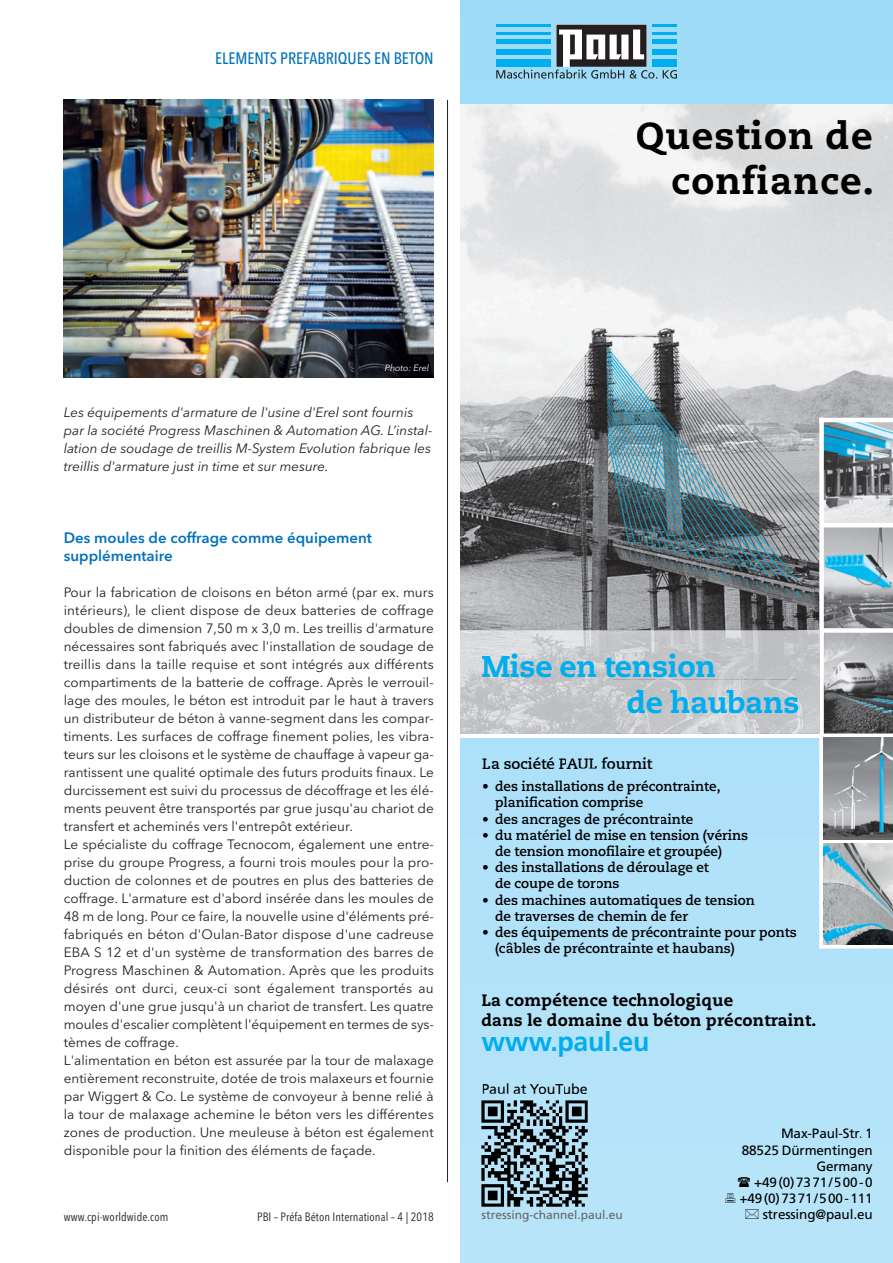
<style>
.page{position:relative;width:893px;height:1263px;background:#fff}
.page>*{position:absolute;margin:0;border:0;box-sizing:border-box;transform-origin:0 0}
.t1{font:800 37.5px "Caecilia";letter-spacing:.03em;color:#000}
.t2{font:800 30px "Caecilia";letter-spacing:-.01em;color:#00aeef}
.t3{font:700 27.6px "Frutiger";letter-spacing:-.01em;color:#00aeef}
.t4{font:800 16.5px "Caecilia";letter-spacing:.015em;color:#000}
.t5{font:500 16.5px "Avenir Next Condensed";color:#0372bb}
.t6{font:600 15px/18px "Avenir Next";color:#0372bb}
.t7{font:700 15px "Caecilia";color:#000}
.t8{font:14.25px "Frutiger";color:#000}
.t9{font:13.5px/18px "Avenir Next";color:#231f20}
.t10{font:700 13.5px "Caecilia";color:#000}
.t11{font:italic 13.5px/18px "Avenir Next";color:#231f20}
.t12{font:13.5px "Frutiger";letter-spacing:-.01em;color:#000}
.t13{font:12px "Avenir Next Condensed";letter-spacing:.01em;color:#231f20}
.t14{font:12px "Frutiger";color:#666}
.t15{font:italic 9px "Avenir Next";color:#fff}
</style>
<div class="page">
<img style="left:460px;top:0;width:433px;height:1263px">
<img style="left:460px;top:104px;width:433px;height:526px">
<img style="left:824px;top:422px;width:69px;height:101px">
<svg style="left:824px;top:527px;width:69px;height:101px;background:#8fa7b1"></svg>
<svg style="left:824px;top:633px;width:69px;height:100px;background:#85878a"></svg>
<svg style="left:824px;top:944px;width:69px;height:4px"></svg>
<svg style="left:824px;top:839px;width:69px;height:4px"></svg>
<div style="left:460px;top:733px;width:433px;height:5px;background:#fff"></div>
<div style="left:822px;top:628px;width:71px;height:5px;background:#fff"></div>
<hr style="left:822px;top:523px;width:71px;height:4px;background:#fff">
<hr style="left:819px;top:418px;width:74px;height:4px;background:#fff">
<div style="left:819px;top:418px;width:5px;height:530px;background:#fff"></div>
<svg style="left:481px;top:1100px;width:107px;height:107px;background:#5c737e"></svg>
<svg style="left:496px;top:25px;width:181px;height:54px;background:#6ca4bb"></svg>
<img style="left:637px;top:120px;width:234px;height:35px">
<img style="left:673px;top:165px;width:199px;height:29px">
<img style="left:460px;top:630px;width:359px;height:104px">
<img style="left:482px;top:653px;width:233px;height:24px">
<img style="left:495px;top:861px;width:154px;height:2px">
<img style="left:568px;top:845px;width:77px;height:11px">
<img style="left:495px;top:845px;width:69px;height:11px">
<div style="left:575px;top:829px;width:173px;height:14px;background:#b0e2f9"></div>
<img style="left:495px;top:829px;width:77px;height:11px">
<svg style="left:483px;top:833px;width:5px;height:4px"></svg>
<img style="left:584px;top:813px;width:76px;height:14px">
<img style="left:559px;top:816px;width:22px;height:11px">
<svg style="left:551px;top:816px;width:7px;height:8px"></svg>
<img style="left:495px;top:813px;width:56px;height:11px">
<svg style="left:483px;top:816px;width:5px;height:5px"></svg>
<div style="left:495px;top:797px;width:148px;height:14px;background:#aee1f9"></div>
<div style="left:571px;top:780px;width:149px;height:15px;background:#aee1f9"></div>
<img style="left:495px;top:781px;width:75px;height:10px">
<svg style="left:483px;top:784px;width:5px;height:5px"></svg>
<img style="left:578px;top:757px;width:75px;height:11px">
<img style="left:483px;top:757px;width:84px;height:11px">
<svg style="left:567px;top:758px;width:12px;height:10px"></svg>
<img style="left:678px;top:863px;width:31px;height:13px">
<img style="left:678px;top:845px;width:44px;height:15px">
<svg style="left:649px;top:847px;width:30px;height:16px"></svg>
<img style="left:660px;top:813px;width:33px;height:11px">
<img style="left:649px;top:847px;width:29px;height:13px">
<img style="left:627px;top:690px;width:171px;height:23px">
<img style="left:824px;top:738px;width:69px;height:101px">
<img style="left:824px;top:843px;width:69px;height:101px">
<div style="left:564px;top:942px;width:170px;height:15px;background:#b2e2f9"></div>
<img style="left:496px;top:942px;width:64px;height:15px">
<img style="left:759px;top:928px;width:38px;height:13px">
<div style="left:495px;top:926px;width:261px;height:15px;background:#b1e2f9"></div>
<svg style="left:483px;top:930px;width:5px;height:4px"></svg>
<img style="left:651px;top:910px;width:38px;height:11px">
<img style="left:540px;top:910px;width:107px;height:11px">
<svg style="left:525px;top:914px;width:15px;height:7px"></svg>
<img style="left:495px;top:910px;width:30px;height:11px">
<div style="left:641px;top:894px;width:114px;height:14px;background:#b1e2f9"></div>
<img style="left:590px;top:896px;width:50px;height:9px">
<img style="left:495px;top:894px;width:91px;height:11px">
<svg style="left:483px;top:897px;width:5px;height:5px"></svg>
<img style="left:596px;top:881px;width:23px;height:7px">
<img style="left:495px;top:878px;width:101px;height:14px">
<div style="left:495px;top:863px;width:182px;height:9px;background:#b0e2f9"></div>
<svg style="left:483px;top:865px;width:5px;height:5px"></svg>
<img style="left:779px;top:1013px;width:36px;height:13px">
<div style="left:482px;top:1012px;width:296px;height:18px;background:#b3e3f9"></div>
<div style="left:482px;top:992px;width:251px;height:18px;background:#b3e3f9"></div>
<div style="left:552px;top:1031px;width:95px;height:26px;background:#b4e3f9"></div>
<img style="left:482px;top:1037px;width:70px;height:14px">
<div style="left:482px;top:1210px;width:140px;height:12px;background:#b7e4f9"></div>
<img style="left:483px;top:1083px;width:104px;height:11px">
<img style="left:759px;top:1209px;width:112px;height:13px">
<img style="left:765px;top:1193px;width:14px;height:12px">
<img style="left:740px;top:1194px;width:22px;height:9px">
<img style="left:779px;top:1177px;width:14px;height:12px">
<img style="left:754px;top:1177px;width:22px;height:10px">
<div style="left:742px;top:1145px;width:129px;height:12px;background:#b6e4f9"></div>
<img style="left:782px;top:1128px;width:77px;height:10px">
<img style="left:852px;top:1194px;width:18px;height:9px">
<svg style="left:782px;top:1194px;width:66px;height:9px"></svg>
<svg style="left:860px;top:1177px;width:12px;height:10px"></svg>
<img style="left:843px;top:1177px;width:14px;height:10px">
<svg style="left:797px;top:1177px;width:44px;height:10px"></svg>
<img style="left:817px;top:1161px;width:55px;height:12px">
<svg style="left:860px;top:1129px;width:10px;height:9px"></svg>
<img style="left:64px;top:100px;width:370px;height:277px">
<hr style="left:447px;top:100px;width:1px;height:1082px;background:#231f20">
<svg style="left:745px;top:1209px;width:14px;height:10px"></svg>
<svg style="left:726px;top:1193px;width:10px;height:10px"></svg>
<svg style="left:738px;top:1177px;width:12px;height:10px"></svg>
<p class="t5" style="left:215px;top:51px;width:220px">ELEMENTS PREFABRIQUES EN BETON</p>
<h1 class="t1" style="left:636px;top:120px;width:238px">Question de</h1>
<h1 class="t1" style="left:671px;top:165px;width:204px">confiance.</h1>
<p class="t15" style="left:385px;top:364px;width:46px">Photo: Erel</p>
<p class="t11" style="left:64px;top:404px;width:370px">Les équipements d'armature de l'usine d'Erel sont fournis par la société Progress Maschinen &amp; Automation AG. L’instal&shy;lation de soudage de treillis M-System Evolution fabrique les treillis d'armature just in time et sur mesure.</p>
<p class="t6" style="left:64px;top:530px;width:310px">Des moules de coffrage comme équipement supplémentaire</p>
<p class="t9" style="left:64px;top:584px;width:371px">Pour la fabrication de cloisons en béton armé (par ex. murs intérieurs), le client dispose de deux batteries de coffrage doubles de dimension 7,50 m x 3,0 m. Les treillis d'armature nécessaires sont fabriqués avec l'installation de soudage de treillis dans la taille requise et sont intégrés aux différents compartiments de la batterie de coffrage. Après le verrouil&shy;lage des moules, le béton est introduit par le haut à travers un distributeur de béton à vanne-segment dans les compar&shy;timents. Les surfaces de coffrage finement polies, les vibra&shy;teurs sur les cloisons et le système de chauffage à vapeur ga&shy;rantissent une qualité optimale des futurs produits finaux. Le durcissement est suivi du processus de décoffrage et les élé&shy;ments peuvent être transportés par grue jusqu'au chariot de transfert et acheminés vers l'entrepôt extérieur.<br>Le spécialiste du coffrage Tecnocom, également une entre&shy;prise du groupe Progress, a fourni trois moules pour la pro&shy;duction de colonnes et de poutres en plus des batteries de coffrage. L'armature est d'abord insérée dans les moules de 48 m de long. Pour ce faire, la nouvelle usine d'éléments pré&shy;fabriqués en béton d'Oulan-Bator dispose d'une cadreuse EBA S 12 et d'un système de transformation des barres de Progress Maschinen &amp; Automation. Après que les produits désirés ont durci, ceux-ci sont également transportés au moyen d'une grue jusqu'à un chariot de transfert. Les quatre moules d'escalier complètent l'équipement en termes de sys&shy;tèmes de coffrage.<br>L'alimentation en béton est assurée par la tour de malaxage entièrement reconstruite, dotée de trois malaxeurs et fournie par Wiggert &amp; Co. Le système de convoyeur à benne relié à la tour de malaxage achemine le béton vers les différentes zones de production. Une meuleuse à béton est également disponible pour la finition des éléments de façade.</p>
<p class="t13" style="left:64px;top:1211px;width:106px">www.cpi-worldwide.com</p>
<p class="t13" style="left:257px;top:1211px;width:178px">PBI – Préfa Béton International – 4 | 2018</p>
<h2 class="t2" style="left:481px;top:654px;width:236px">Mise en tension</h2>
<h2 class="t2" style="left:627px;top:690px;width:174px">de haubans</h2>
<p class="t7" style="left:482px;top:757px;width:172px">La société PAUL fournit</p>
<p class="t10" style="left:482px;top:781px;width:240px">• des installations de précontrainte,</p>
<p class="t10" style="left:495px;top:797px;width:150px">planification comprise</p>
<p class="t10" style="left:482px;top:813px;width:212px">• des ancrages de précontrainte</p>
<p class="t10" style="left:482px;top:829px;width:267px">• du matériel de mise en tension (vérins</p>
<p class="t10" style="left:495px;top:845px;width:229px">de tension monofilaire et groupée)</p>
<p class="t10" style="left:482px;top:862px;width:228px">• des installations de déroulage et</p>
<p class="t10" style="left:495px;top:878px;width:126px">de coupe de torons</p>
<p class="t10" style="left:482px;top:894px;width:274px">• des machines automatiques de tension</p>
<p class="t10" style="left:495px;top:910px;width:195px">de traverses de chemin de fer</p>
<p class="t10" style="left:482px;top:926px;width:316px">• des équipements de précontrainte pour ponts</p>
<p class="t10" style="left:495px;top:943px;width:241px">(câbles de précontrainte et haubans)</p>
<p class="t4" style="left:481px;top:993px;width:253px">La compétence technologique</p>
<p class="t4" style="left:481px;top:1013px;width:336px">dans le domaine du béton précontraint.</p>
<h3 class="t3" style="left:481px;top:1031px;width:170px">www.paul.eu</h3>
<p class="t8" style="left:481px;top:1083px;width:108px">Paul at YouTube</p>
<p class="t14" style="left:481px;top:1210px;width:143px">stressing-channel.paul.eu</p>
<p class="t12" style="left:781px;top:1128px;width:93px">Max-Paul-Str. 1</p>
<p class="t12" style="left:742px;top:1144px;width:132px">88525 Dürmentingen</p>
<p class="t12" style="left:816px;top:1161px;width:58px">Germany</p>
<p class="t12" style="left:754px;top:1177px;width:120px">+49(0)7371/500-0</p>
<p class="t12" style="left:739px;top:1193px;width:135px">+49(0)73 71/500-111</p>
<p class="t12" style="left:763px;top:1209px;width:111px">stressing@paul.eu</p>
</div>
